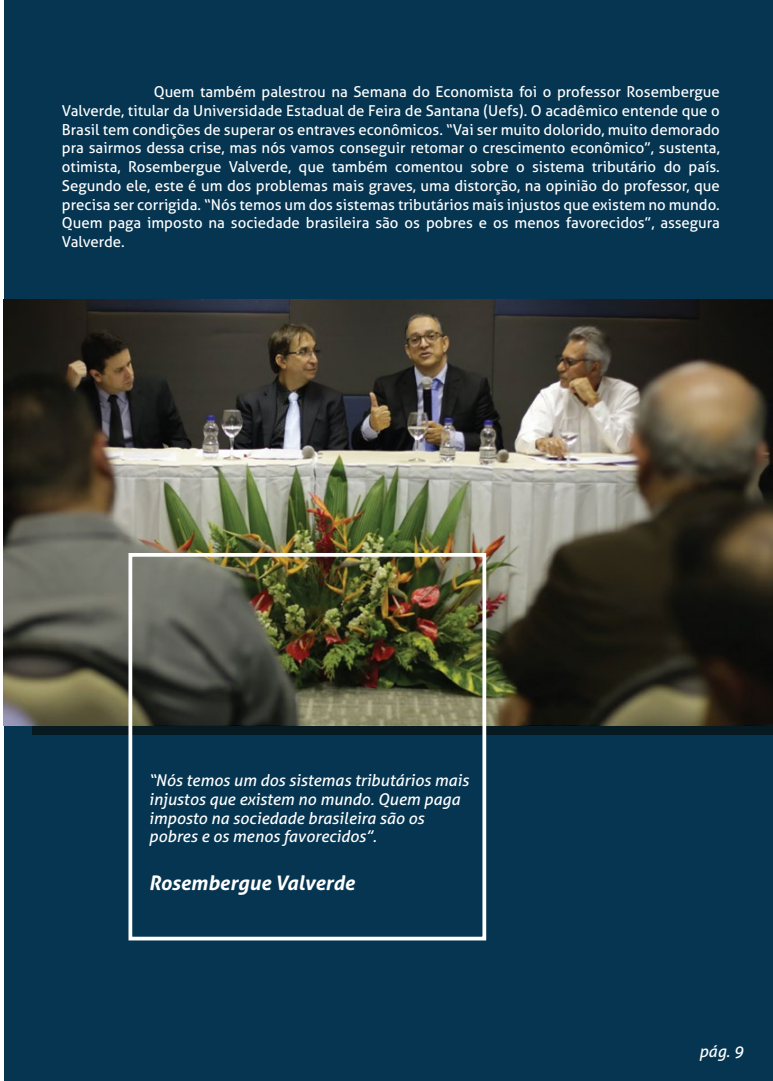
<style>
.page{position:relative;width:773px;height:1081px;background:#fff}
.page>*{position:absolute;margin:0;border:0;box-sizing:border-box;transform-origin:0 0}
.t1{font:italic 700 20px "Aller";color:#fff}
.t2{font:italic 16.25px/18.8px "Aller";color:#fff}
.t3{font:15px/18.8px "Aller";color:#fff;text-align:justify}
</style>
<div class="page">
<div style="left:4px;top:0;width:768px;height:1081px;background:#053551"></div>
<div style="left:32px;top:317px;width:740px;height:418px;background:#071a22"></div>
<img style="left:4px;top:299px;width:768px;height:426px">
<div style="left:128px;top:553px;width:358px;height:387px;border:4px solid #fff"></div>
<p class="t3" style="left:62px;top:82px;width:659px;text-indent:92px">Quem também palestrou na Semana do Economista foi o professor Rosembergue Valverde, titular da Universidade Estadual de Feira de Santana (Uefs). O acadêmico entende que o Brasil tem condições de superar os entraves econômicos. “Vai ser muito dolorido, muito demorado pra sairmos dessa crise, mas nós vamos conseguir retomar o crescimento econômico”, sustenta, otimista, Rosembergue Valverde, que também comentou sobre o sistema tributário do país.<br>Segundo ele, este é um dos problemas mais graves, uma distorção, na opinião do professor, que precisa ser corrigida. “Nós temos um dos sistemas tributários mais injustos que existem no mundo.<br>Quem paga imposto na sociedade brasileira são os pobres e os menos favorecidos”, assegura Valverde.</p>
<p class="t2" style="left:149px;top:771px;width:321px">“Nós temos um dos sistemas tributários mais injustos que existem no mundo. Quem paga imposto na sociedade brasileira são os pobres e os menos favorecidos”.</p>
<h1 class="t1" style="left:149px;top:871px;width:207px">Rosembergue Valverde</h1>
<p class="t2" style="left:699px;top:1042px;width:46px">pág. 9</p>
</div>
